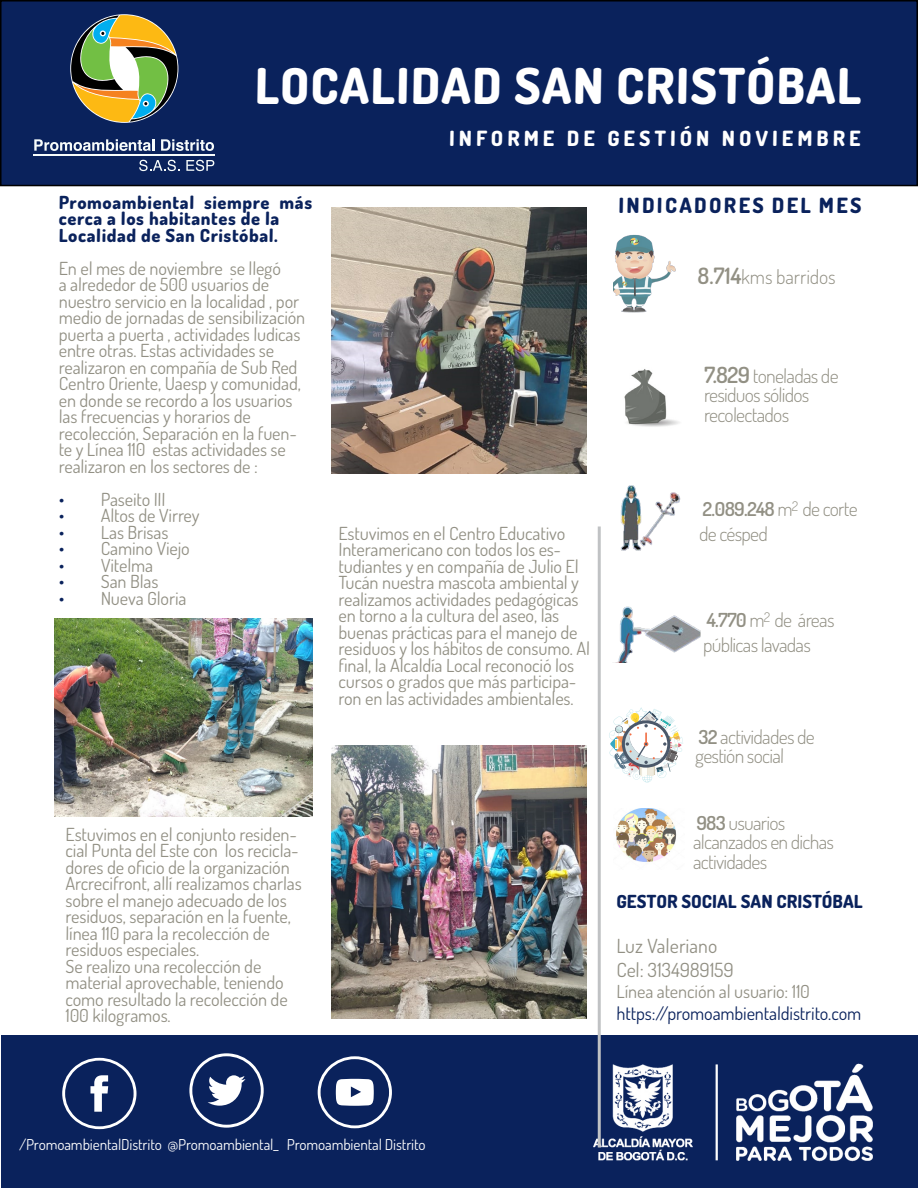
<style>
.page{position:relative;width:918px;height:1188px;background:#fff}
.page>*{position:absolute;margin:0;border:0;box-sizing:border-box;transform-origin:0 0}
.t1{font:800 49.5px "Dosis";letter-spacing:.03em;color:#fff}
.t2{font:800 21px "Dosis";color:#fff}
.t3{font:800 21px "Dosis";color:#0a225c}
.t4{font:19.5px/23.4px "Dosis";color:#929084}
.t5{font:300 19.5px "Dosis";color:#929084}
.t6{font:300 19.35px/19.5px "Dosis";color:#929084}
.t7{font:18px/16.5px "Dosis";color:#929084}
.t8{font:800 18px/16.5px "Dosis";color:#0a225c}
.t9{font:18px "Dosis";color:#0a225c}
.t10{font:15px "Dosis";color:#fff}
.s1{color:#0a225c}
.s2{font-weight:600;font-size:22.5px}
.s3{font-weight:600;font-size:22.35px}
.s4{font-weight:600}
</style>
<div class="page">
<div style="left:1px;top:1px;width:916px;height:185px;background:#0a225c"></div>
<div style="left:0;top:0;width:918px;height:186px;border:2px solid #000"></div>
<div style="left:1px;top:1035px;width:917px;height:153px;background:#0a225c"></div>
<img style="left:593px;top:1044px;width:280px;height:118px">
<svg style="left:189px;top:1053px;width:75px;height:75px"></svg>
<svg style="left:318px;top:1056px;width:74px;height:72px"></svg>
<svg style="left:34px;top:139px;width:120px;height:12px"></svg>
<svg style="left:161px;top:139px;width:53px;height:12px"></svg>
<svg style="left:139px;top:160px;width:41px;height:11px"></svg>
<svg style="left:186px;top:160px;width:28px;height:11px"></svg>
<hr style="left:33px;top:155px;width:182px;height:1px;background:#f7fcfb">
<svg style="left:71px;top:15px;width:107px;height:107px"></svg>
<hr style="left:598px;top:526px;width:3px;height:622px;background:#c0c2c4">
<img style="left:614px;top:234px;width:62px;height:79px">
<img style="left:624px;top:369px;width:56px;height:58px">
<img style="left:616px;top:808px;width:61px;height:54px">
<img style="left:621px;top:485px;width:60px;height:66px">
<img style="left:618px;top:606px;width:83px;height:56px">
<svg style="left:609px;top:707px;width:74px;height:75px"></svg>
<svg style="left:62px;top:1058px;width:74px;height:72px"></svg>
<img style="left:332px;top:208px;width:254px;height:266px">
<img style="left:54px;top:618px;width:258px;height:198px">
<img style="left:331px;top:745px;width:255px;height:274px">
<h1 class="t1" style="left:255px;top:54px;width:609px">LOCALIDAD SAN CRISTÓBAL</h1>
<p class="t8" style="left:59px;top:193px;width:255px">Promoambiental siempre más cerca a los habitantes de la<br>Localidad de San Cristóbal.</p>
<p class="t7" style="left:59px;top:259px;width:248px">En el mes de noviembre se llegó<br>a alrededor de 500 usuarios de nuestro servicio en la localidad , por medio de jornadas de sensibilización puerta a puerta , actividades ludicas entre otras. Estas actividades se realizaron en compañía de Sub Red Centro Oriente, Uaesp y comunidad, en donde se recordo a los usuarios las frecuencias y horarios de recolección, Separación en la fuen&shy;te y Línea 110 estas actividades se realizaron en los sectores de :</p>
<p class="t7" style="left:59px;top:490px;width:109px"><span class="s1">•</span> Paseito III</p>
<p class="t7" style="left:59px;top:507px;width:143px"><span class="s1">•</span> Altos de Virrey</p>
<p class="t7" style="left:59px;top:523px;width:111px"><span class="s1">•</span> Las Brisas</p>
<p class="t7" style="left:59px;top:540px;width:133px"><span class="s1">•</span> Camino Viejo</p>
<p class="t7" style="left:59px;top:556px;width:96px"><span class="s1">•</span> Vitelma</p>
<p class="t7" style="left:59px;top:573px;width:101px"><span class="s1">•</span> San Blas</p>
<p class="t7" style="left:59px;top:589px;width:129px"><span class="s1">•</span> Nueva Gloria</p>
<p class="t7" style="left:66px;top:826px;width:238px">Estuvimos en el conjunto residen&shy;cial Punta del Este con los recicla&shy;dores de oficio de la organización<br>Arcrecifront, allí realizamos charlas sobre el manejo adecuado de los residuos, separación en la fuente, línea 110 para la recolección de residuos especiales.<br>Se realizo una recolección de material aprovechable, teniendo como resultado la recolección de<br>100 kilogramos.</p>
<p class="t2" style="left:449px;top:125px;width:413px">INFORME DE GESTIÓN NOVIEMBRE</p>
<p class="t3" style="left:618px;top:192px;width:245px">INDICADORES DEL MES</p>
<p class="t5" style="left:698px;top:264px;width:140px"><span class="s2">8.714</span>kms barridos</p>
<p class="t6" style="left:704px;top:365px;width:136px"><span class="s3">7.829</span> toneladas de residuos sólidos recolectados</p>
<p class="t7" style="left:339px;top:525px;width:253px">Estuvimos en el Centro Educativo Interamericano con todos los es&shy;tudiantes y en compañía de Julio El Tucán nuestra mascota ambiental y realizamos actividades pedagógicas en torno a la cultura del aseo, las buenas prácticas para el manejo de residuos y los hábitos de consumo. Al final, la Alcaldía Local reconoció los cursos o grados que más participa&shy;ron en las actividades ambientales.</p>
<p class="t6" style="left:699px;top:495px;width:160px;line-height:25.5px"><span class="s4">2.089.248</span> m<sup>2</sup> de corte de césped</p>
<p class="t6" style="left:703px;top:606px;width:133px;line-height:25.5px"><span class="s4">4.770</span> m<sup>2</sup> de áreas públicas lavadas</p>
<p class="t6" style="left:695px;top:726px;width:121px"><span class="s4">32</span> actividades de gestión social</p>
<p class="t6" style="left:693px;top:812px;width:143px"><span class="s4">983</span> usuarios alcanzados en dichas actividades</p>
<p class="t8" style="left:616px;top:893px;width:248px">GESTOR SOCIAL SAN CRISTÓBAL</p>
<p class="t4" style="left:616px;top:934px;width:119px">Luz Valeriano<br>Cel: 3134989159</p>
<p class="t7" style="left:616px;top:983px;width:195px">Línea atención al usuario: 110</p>
<p class="t9" style="left:617px;top:1001px;width:247px">https://promoambientaldistrito.com</p>
<p class="t10" style="left:19px;top:1135px;width:408px">/PromoambientalDistrito @Promoambiental_ Promoambiental Distrito</p>
</div>
